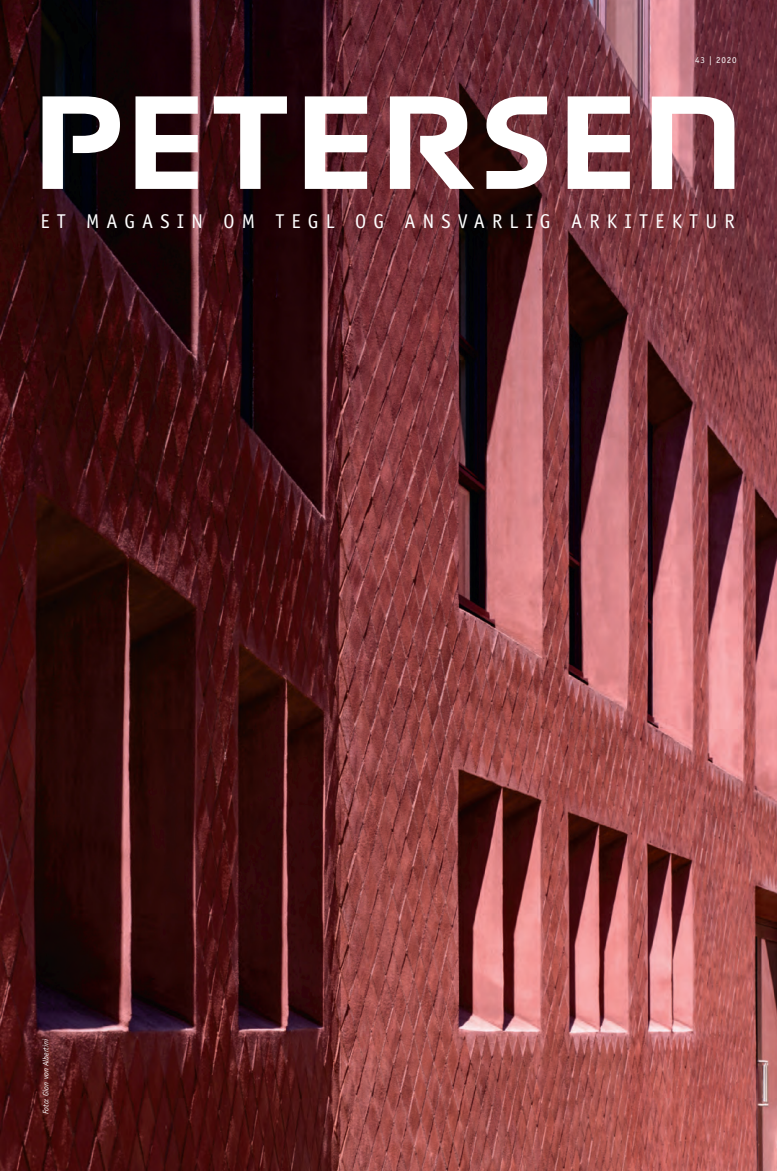
<style>
.page{position:relative;width:777px;height:1171px;background:#fff}
.page>*{position:absolute;margin:0;border:0;box-sizing:border-box;transform-origin:0 0}
.t1{font:20px "Officina Sans";letter-spacing:.36em;color:#fff}
.t2{font:9px "Officina Sans";letter-spacing:.09em;color:#fff}
.t3{font:italic 8px "Officina Sans";color:#fff}
</style>
<div class="page">
<img style="left:0;top:0;width:777px;height:1171px">
<svg style="left:486px;top:96px;width:61px;height:93px"></svg>
<svg style="left:135px;top:96px;width:63px;height:93px"></svg>
<svg style="left:305px;top:96px;width:62px;height:93px"></svg>
<svg style="left:567px;top:96px;width:63px;height:93px"></svg>
<svg style="left:214px;top:96px;width:73px;height:93px"></svg>
<svg style="left:651px;top:97px;width:83px;height:92px"></svg>
<svg style="left:43px;top:96px;width:77px;height:93px"></svg>
<svg style="left:390px;top:96px;width:84px;height:93px"></svg>
<p class="t2" style="left:695px;top:55px;width:43px">43 | 2020</p>
<p class="t1" style="left:40px;top:209px;width:696px">ET MAGASIN OM TEGL OG ANSVARLIG ARKITEKTUR</p>
<p class="t3" style="left:41px;top:1114px;width:77px;rotate:-90deg">Foto: Gion von Albertini</p>
</div>
